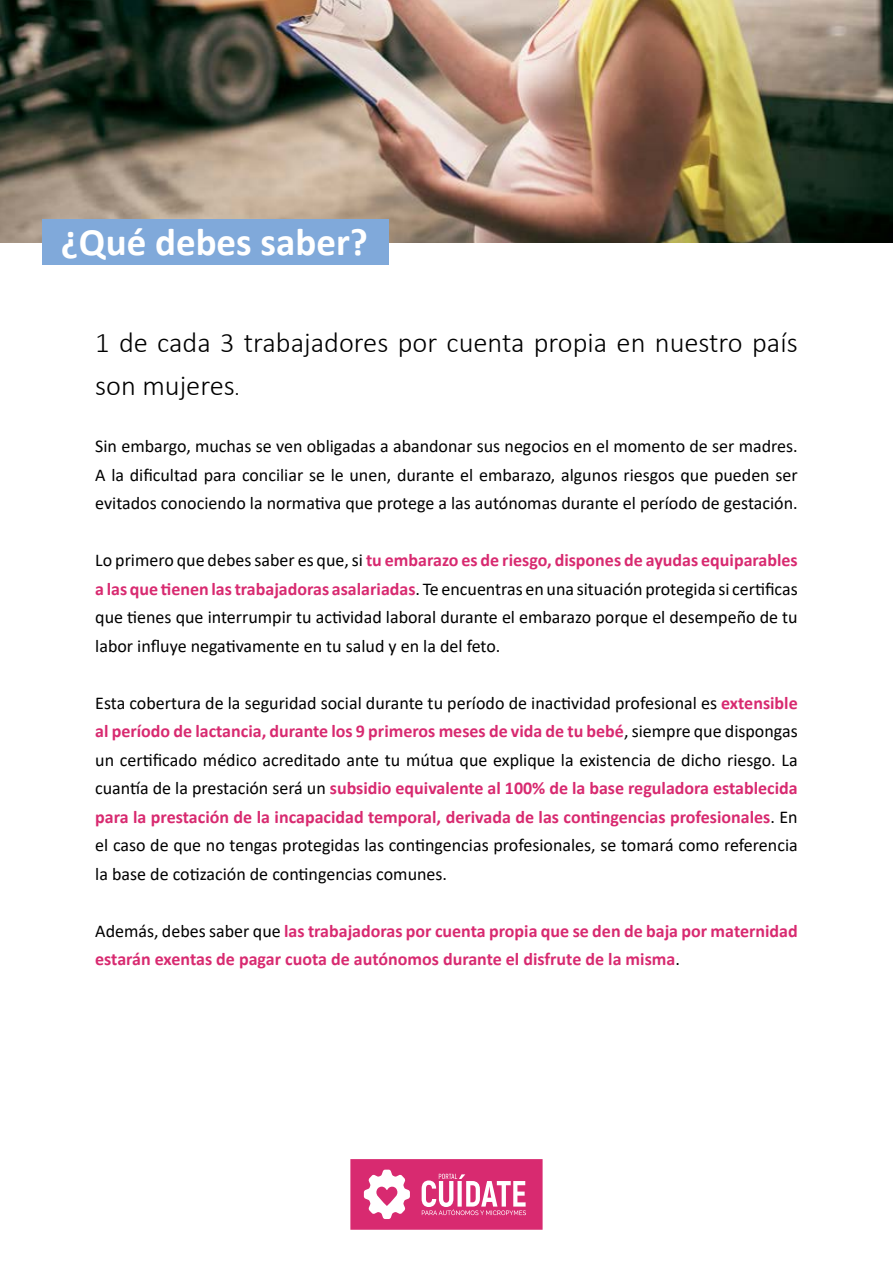
<style>
.page{position:relative;width:893px;height:1263px;background:#fff}
.page>*{position:absolute;margin:0;border:0;box-sizing:border-box;transform-origin:0 0}
.t1{font:700 39px "Calibri";color:#fff}
.t2{font:300 28.5px/43.5px "Calibri";color:#000}
.t3{font:18px/28.5px "Calibri";color:#000;text-align:justify}
.t4{font:700 18px/28.5px "Calibri";color:#d82a70}
.s1{font-weight:400;font-size:18px}
.s2{font-weight:700;color:#d82a70}
.s3{font-weight:400;color:#000}
</style>
<div class="page">
<img style="left:0;top:0;width:893px;height:242px">
<div style="left:43px;top:219px;width:346px;height:46px;background:#80a9da"></div>
<svg style="left:350px;top:1159px;width:193px;height:71px"></svg>
<h1 class="t1" style="left:61px;top:215px;width:308px">¿Qué debes saber?</h1>
<h2 class="t2" style="left:95px;top:320px;width:704px">1 de cada 3 trabajadores por cuenta propia en nuestro país son mujeres<span class="s1">.</span></h2>
<p class="t3" style="left:95px;top:431px;width:704px">Sin embargo, muchas se ven obligadas a abandonar sus negocios en el momento de ser madres.<br>A la dificultad para conciliar se le unen, durante el embarazo, algunos riesgos que pueden ser evitados conociendo la normativa que protege a las autónomas durante el período de gestación.</p>
<p class="t3" style="left:95px;top:545px;width:704px">Lo primero que debes saber es que, si <span class="s2">tu embarazo es de riesgo, dispones de ayudas equiparables a las que tienen las trabajadoras asalariadas</span>. Te encuentras en una situación protegida si certificas que tienes que interrumpir tu actividad laboral durante el embarazo porque el desempeño de tu labor influye negativamente en tu salud y en la del feto.</p>
<p class="t3" style="left:95px;top:688px;width:704px">Esta cobertura de la seguridad social durante tu período de inactividad profesional es <span class="s2">extensible al período de lactancia, durante los 9 primeros meses de vida de tu bebé</span>, siempre que dispongas un certificado médico acreditado ante tu mútua que explique la existencia de dicho riesgo. La cuantía de la prestación será un <span class="s2">subsidio equivalente al 100% de la base reguladora establecida para la prestación de la incapacidad temporal, derivada de las contingencias profesionales</span>. En el caso de que no tengas protegidas las contingencias profesionales, se tomará como referencia la base de cotización de contingencias comunes.</p>
<p class="t4" style="left:95px;top:916px;width:704px"><span class="s3">Además, debes saber que</span> las trabajadoras por cuenta propia que se den de baja por maternidad estarán exentas de pagar cuota de autónomos durante el disfrute de la misma<span class="s3">.</span></p>
</div>
